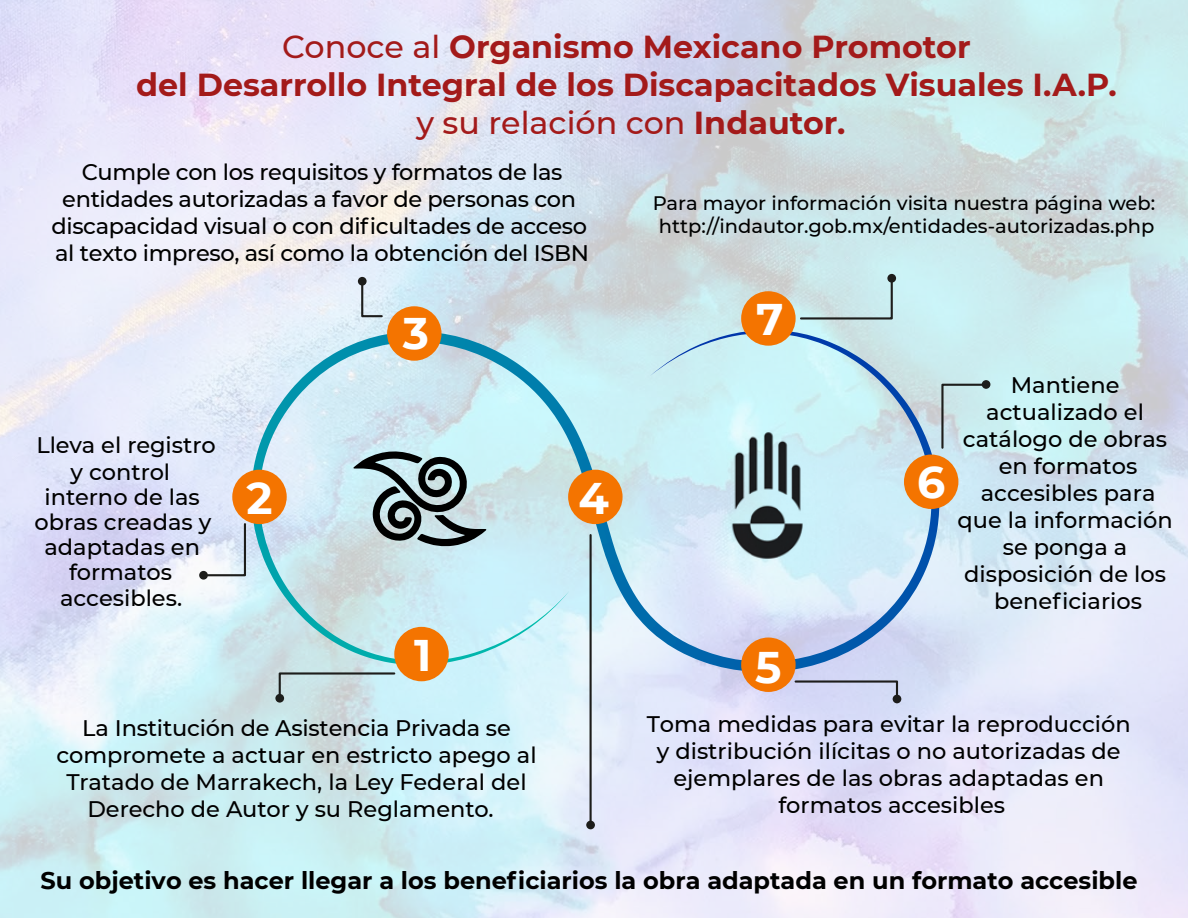
<style>
.page{position:relative;width:1188px;height:918px;background:#fff}
.page>*{position:absolute;margin:0;border:0;box-sizing:border-box;transform-origin:0 0}
.t1{font:700 44.25px "Montserrat";color:#fff}
.t2{font:700 31.8px/38.1px "Montserrat";color:#a31a1a;text-align:center}
.t3{font:700 24px "Montserrat";color:#000}
.t4{font:500 22.5px/27px "Montserrat";color:#000;text-align:center}
.t5{font:500 19.5px/23.4px "Montserrat";color:#000;text-align:center}
.s1{font-weight:500}
</style>
<div class="page">
<img style="left:0;top:0;width:1188px;height:918px">
<svg style="left:650px;top:331px;width:281px;height:331px;background:#c6e2f1"></svg>
<img style="left:726px;top:430px;width:90px;height:130px">
<svg style="left:353px;top:449px;width:133px;height:98px;background:#899c9f"></svg>
<div style="left:394px;top:627px;width:55px;height:54px;background:#f47400;border-radius:50%"></div>
<div style="left:232px;top:470px;width:55px;height:54px;background:#f47400;border-radius:50%"></div>
<div style="left:387px;top:306px;width:55px;height:55px;background:#f47400;border-radius:50%"></div>
<div style="left:568px;top:470px;width:55px;height:54px;background:#f47400;border-radius:50%"></div>
<div style="left:741px;top:638px;width:55px;height:54px;background:#f47400;border-radius:50%"></div>
<div style="left:904px;top:455px;width:54px;height:54px;background:#f47400;border-radius:50%"></div>
<div style="left:741px;top:291px;width:55px;height:55px;background:#f47400;border-radius:50%"></div>
<hr style="left:590px;top:535px;width:2px;height:290px;background:#1d1d1b">
<svg style="left:278px;top:671px;width:118px;height:29px;background:#bcd1d5"></svg>
<svg style="left:206px;top:522px;width:41px;height:55px"></svg>
<svg style="left:360px;top:279px;width:24px;height:39px"></svg>
<svg style="left:799px;top:278px;width:95px;height:43px;background:#bfd9db"></svg>
<svg style="left:940px;top:383px;width:47px;height:67px;background:#bed9dd"></svg>
<svg style="left:793px;top:679px;width:106px;height:22px;background:#bfc3de"></svg>
<div style="left:893px;top:695px;width:8px;height:8px;background:#1d1d1b;border-radius:50%"></div>
<div style="left:982px;top:380px;width:8px;height:9px;background:#1d1d1b;border-radius:50%"></div>
<div style="left:887px;top:274px;width:9px;height:9px;background:#1d1d1b;border-radius:50%"></div>
<div style="left:358px;top:277px;width:9px;height:9px;background:#1d1d1b;border-radius:50%"></div>
<div style="left:586px;top:821px;width:9px;height:8px;background:#1d1d1b;border-radius:50%"></div>
<div style="left:275px;top:694px;width:9px;height:9px;background:#1d1d1b;border-radius:50%"></div>
<div style="left:199px;top:571px;width:9px;height:9px;background:#1d1d1b;border-radius:50%"></div>
<h2 class="t2" style="left:136px;top:26px;width:982px"><span class="s1">Conoce al</span> Organismo Mexicano Promotor<br>del Desarrollo Integral de los Discapacitados Visuales I.A.P. <span class="s1">y su relación con</span> Indautor.</h2>
<p class="t4" style="left:51px;top:157px;width:539px">Cumple con los requisitos y formatos de las entidades autorizadas a favor de personas con discapacidad visual o con dificultades de acceso al texto impreso, así como la obtención del ISBN</p>
<p class="t4" style="left:34px;top:431px;width:183px;line-height:25.5px">Lleva el registro y control interno de las obras creadas y adaptadas en formatos accesibles.</p>
<h1 class="t1" style="left:246px;top:466px;width:28px">2</h1>
<h1 class="t1" style="left:403px;top:301px;width:28px">3</h1>
<h1 class="t1" style="left:414px;top:624px;width:19px">1</h1>
<p class="t4" style="left:56px;top:714px;width:482px">La Institución de Asistencia Privada se compromete a actuar en estricto apego al Tratado de Marrakech, la Ley Federal del Derecho de Autor y su Reglamento.</p>
<h1 class="t1" style="left:579px;top:466px;width:32px">4</h1>
<p class="t5" style="left:653px;top:190px;width:504px">Para mayor información visita nuestra página web: http://indautor.gob.mx/entidades-autorizadas.php</p>
<h1 class="t1" style="left:756px;top:287px;width:29px">7</h1>
<h1 class="t1" style="left:755px;top:635px;width:28px">5</h1>
<h1 class="t1" style="left:917px;top:450px;width:30px">6</h1>
<p class="t4" style="left:958px;top:371px;width:217px">Mantiene actualizado el catálogo de obras en formatos accesibles para que la información se ponga a disposición de los beneficiarios</p>
<p class="t4" style="left:647px;top:710px;width:486px">Toma medidas para evitar la reproducción y distribución ilícitas o no autorizadas de ejemplares de las obras adaptadas en formatos accesibles</p>
<p class="t3" style="left:41px;top:863px;width:1098px">Su objetivo es hacer llegar a los beneficiarios la obra adaptada en un formato accesible</p>
</div>
